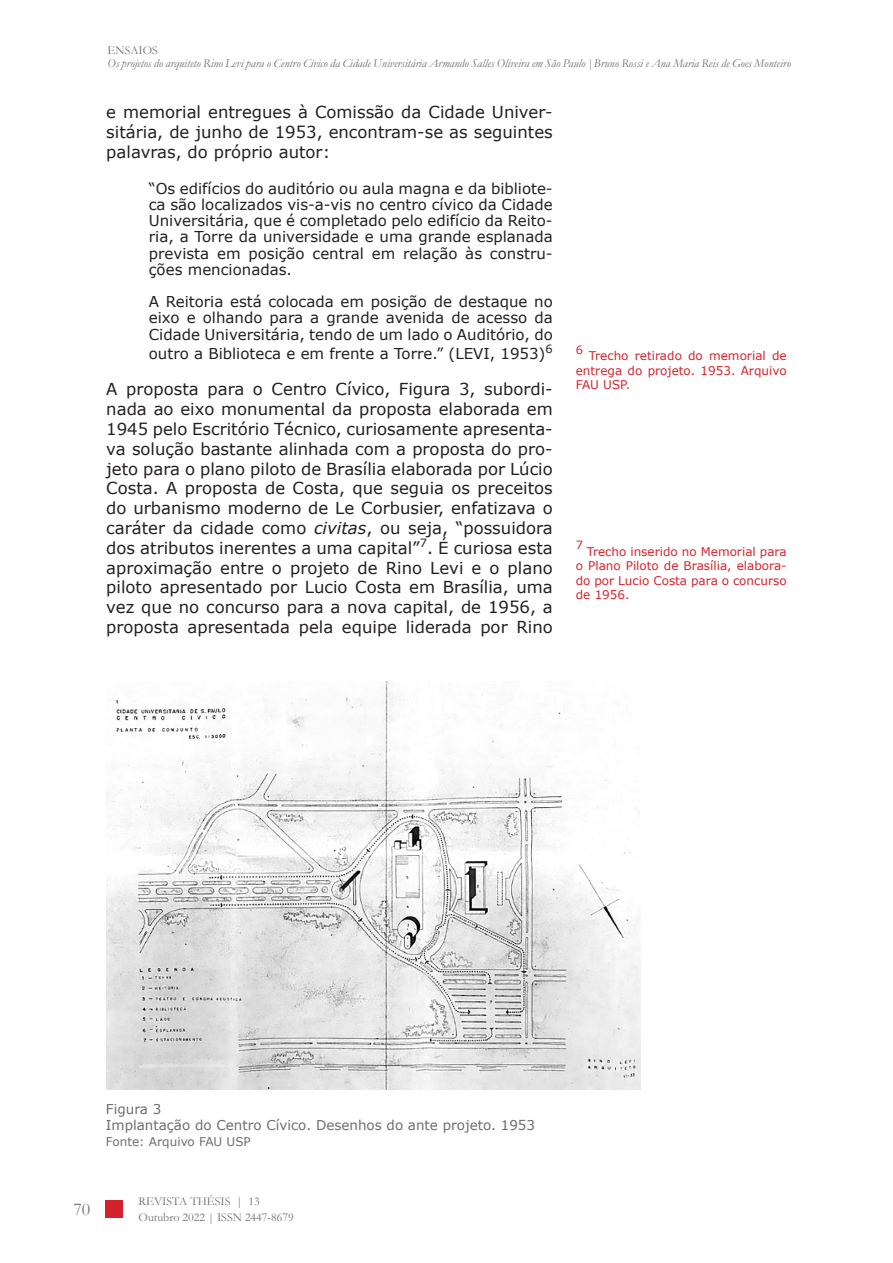
<style>
.page{position:relative;width:893px;height:1263px;background:#fff}
.page>*{position:absolute;margin:0;border:0;box-sizing:border-box;transform-origin:0 0}
.t1{font:18px "Garamond";color:#6d6f72}
.Artigos_-_Texto{font:16.5px/19.8px "Verdana";color:#231f20;text-align:justify}
.Artigos_-_Citações{font:15px/16.2px "Verdana";color:#231f20;text-align:justify}
.Legendas_-_Título{font:13.5px "Verdana";color:#6c6d70}
.Notas_escritas{font:12px/14.4px "Verdana";color:#d5232d;text-align:justify}
.t2{font:italic 12px/12.8px "Garamond";color:#6d6f72}
.t3{font:12px/16.2px "Garamond";color:#6d6f72}
.t4{font:12px "Verdana";color:#6c6d70}
.Notas_escritas-2{font:11.4px "Verdana";color:#d5232d}
.s1{font-style:normal}
.s2{font-style:italic}
</style>
<div class="page">
<div style="left:106px;top:1201px;width:17px;height:17px;background:#d3222c"></div>
<img style="left:106px;top:681px;width:534px;height:408px">
<p class="t2" style="left:108px;top:44px;width:685px"><span class="s1">ENSAIOS<br></span>Os projetos do arquiteto Rino Levi para o Centro Cívico da Cidade Universitária Armando Salles Oliveira em São Paulo <span class="s1">|</span>Bruno Rossi e Ana Maria Reis de Goes Monteiro</p>
<p class="Artigos_-_Texto" style="left:106px;top:102px;width:448px">e memorial entregues à Comissão da Cidade Univer&shy;sitária, de junho de 1953, encontram-se as seguintes palavras, do próprio autor:</p>
<p class="Artigos_-_Citações" style="left:149px;top:180px;width:405px">“Os edifícios do auditório ou aula magna e da bibliote&shy;ca são localizados vis-a-vis no centro cívico da Cidade Universitária, que é completado pelo edifício da Reito&shy;ria, a Torre da universidade e uma grande esplanada prevista em posição central em relação às constru&shy;ções mencionadas.</p>
<p class="Artigos_-_Citações" style="left:149px;top:293px;width:405px">A Reitoria está colocada em posição de destaque no eixo e olhando para a grande avenida de acesso da Cidade Universitária, tendo de um lado o Auditório, do</p>
<p class="Artigos_-_Citações" style="left:149px;top:346px;width:405px">outro a Biblioteca e em frente a Torre.” (LEVI, 1953)<sup>6</sup></p>
<p class="Artigos_-_Texto" style="left:106px;top:379px;width:448px">A proposta para o Centro Cívico, Figura 3, subordi&shy;nada ao eixo monumental da proposta elaborada em 1945 pelo Escritório Técnico, curiosamente apresenta&shy;va solução bastante alinhada com a proposta do pro&shy;jeto para o plano piloto de Brasília elaborada por Lúcio Costa. A proposta de Costa, que seguia os preceitos do urbanismo moderno de Le Corbusier, enfatizava o caráter da cidade como <span class="s2">civitas</span>, ou seja, “possuidora dos atributos inerentes a uma capital”<sup>7</sup>. É curiosa esta aproximação entre o projeto de Rino Levi e o plano piloto apresentado por Lucio Costa em Brasília, uma vez que no concurso para a nova capital, de 1956, a proposta apresentada pela equipe liderada por Rino</p>
<p class="Notas_escritas-2" style="left:576px;top:342px;width:9px">6</p>
<p class="Notas_escritas" style="left:576px;top:349px;width:212px;text-indent:13px">Trecho retirado do memorial de entrega do projeto. 1953. Arquivo FAU USP.</p>
<p class="Notas_escritas-2" style="left:576px;top:537px;width:9px">7</p>
<p class="Notas_escritas" style="left:576px;top:544px;width:212px;text-indent:11px">Trecho inserido no Memorial para o Plano Piloto de Brasília, elabora&shy;do por Lucio Costa para o concurso de 1956.</p>
<p class="Legendas_-_Título" style="left:106px;top:1100px;width:57px">Figura 3</p>
<p class="Legendas_-_Título" style="left:106px;top:1116px;width:431px">Implantação do Centro Cívico. Desenhos do ante projeto. 1953</p>
<p class="t4" style="left:106px;top:1133px;width:146px">Fonte: Arquivo FAU USP</p>
<p class="t1" style="left:73px;top:1197px;width:18px">70</p>
<p class="t3" style="left:139px;top:1193px;width:157px">REVISTA THÉSIS | 13<br>Outubro 2022 | ISSN 2447-8679</p>
</div>
